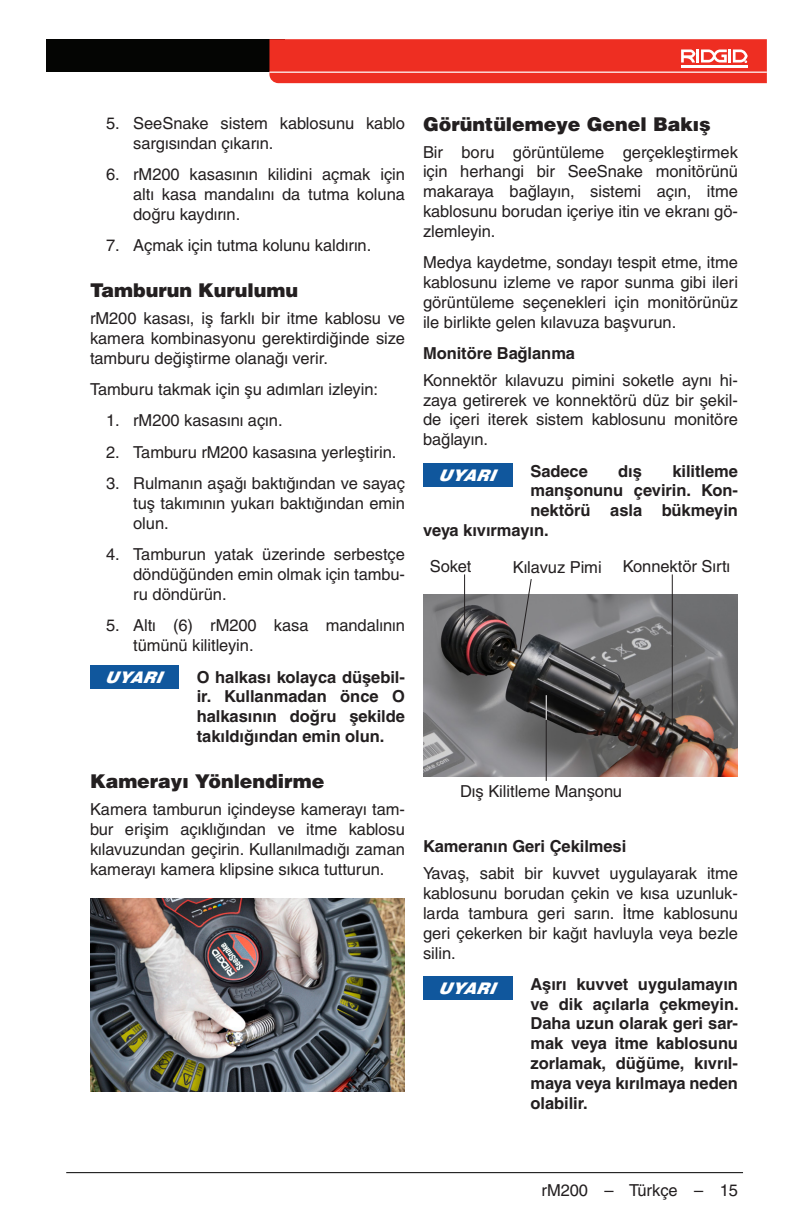
<style>
.page{position:relative;width:792px;height:1224px;background:#fff}
.page>*{position:absolute;margin:0;border:0;box-sizing:border-box;transform-origin:0 0}
.Head_2____h2_-_half{font:900 19px "Helvetica LT Pro";letter-spacing:-.005em;color:#231f20}
.Basic_Normal___bn{font:16.4px/19.8px "Helvetica LT Pro";letter-spacing:-.005em;color:#231f20;text-align:justify}
.Basic_Bold___bb{font:700 16.4px/19.8px "Helvetica LT Pro";letter-spacing:-.005em;color:#231f20;text-align:justify}
.Basic_Normal_right{font:16.4px "Helvetica LT Pro";letter-spacing:-.005em;color:#231f20}
.Head_3___h3{font:700 16.4px "Helvetica LT Pro";letter-spacing:-.005em;color:#231f20}
.Notice{font:italic 900 16px "Helvetica LT Pro";letter-spacing:.02em;color:#fff}
</style>
<div class="page">
<hr style="left:66px;top:1172px;width:677px;height:1px;background:#000">
<div style="left:46px;top:39px;width:239px;height:33px;background:#040503"></div>
<svg style="left:269px;top:39px;width:498px;height:44px;background:#ee3b30"></svg>
<div style="left:90px;top:665px;width:89px;height:24px;background:#10579d"></div>
<img style="left:90px;top:899px;width:315px;height:192px">
<div style="left:423px;top:463px;width:89px;height:24px;background:#10579d"></div>
<img style="left:423px;top:595px;width:315px;height:181px">
<svg style="left:518px;top:579px;width:14px;height:75px"></svg>
<hr style="left:464px;top:574px;width:1px;height:52px;background:#231f20">
<hr style="left:546px;top:696px;width:1px;height:85px;background:#231f20">
<hr style="left:672px;top:574px;width:1px;height:153px;background:#231f20">
<svg style="left:546px;top:695px;width:1px;height:25px"></svg>
<div style="left:423px;top:977px;width:89px;height:23px;background:#10579d"></div>
<p class="Basic_Normal___bn" style="left:133px;top:113px;width:273px;text-indent:-27px">5. SeeSnake sistem kablosunu kablo sargısından çıkarın.</p>
<p class="Basic_Normal___bn" style="left:133px;top:164px;width:273px;text-indent:-27px">6. rM200 kasasının kilidini açmak için altı kasa mandalını da tutma koluna doğru kaydırın.</p>
<p class="Basic_Normal___bn" style="left:106px;top:235px;width:267px">7. Açmak için tutma kolunu kaldırın.</p>
<p class="Head_2____h2_-_half" style="left:90px;top:278px;width:210px">Tamburun Kurulumu</p>
<p class="Basic_Normal___bn" style="left:90px;top:308px;width:317px">rM200 kasası, iş farklı bir itme kablosu ve kamera kombinasyonu gerektirdiğinde size tamburu değiştirme olanağı verir.</p>
<p class="Basic_Normal___bn" style="left:90px;top:379px;width:290px">Tamburu takmak için şu adımları izleyin:</p>
<p class="Basic_Normal___bn" style="left:106px;top:411px;width:178px">1. rM200 kasasını açın.</p>
<p class="Basic_Normal___bn" style="left:106px;top:442px;width:292px">2. Tamburu rM200 kasasına yerleştirin.</p>
<p class="Basic_Normal___bn" style="left:133px;top:473px;width:273px;text-indent:-27px">3. Rulmanın aşağı baktığından ve sayaç tuş takımının yukarı baktığından emin olun.</p>
<p class="Basic_Normal___bn" style="left:133px;top:544px;width:273px;text-indent:-27px">4. Tamburun yatak üzerinde serbestçe döndüğünden emin olmak için tambu&shy;ru döndürün.</p>
<p class="Basic_Normal___bn" style="left:133px;top:615px;width:273px;text-indent:-27px">5. Altı (6) rM200 kasa mandalının tümünü kilitleyin.</p>
<p class="Notice" style="left:104px;top:667px;width:58px">UYARI</p>
<p class="Basic_Bold___bb" style="left:197px;top:667px;width:210px">O halkası kolayca düşebil&shy;ir. Kullanmadan önce O halkasının doğru şekilde takıldığından emin olun.</p>
<p class="Head_2____h2_-_half" style="left:90px;top:769px;width:236px">Kamerayı Yönlendirme</p>
<p class="Basic_Normal___bn" style="left:90px;top:800px;width:317px">Kamera tamburun içindeyse kamerayı tam&shy;bur erişim açıklığından ve itme kablosu kılavuzundan geçirin. Kullanılmadığı zaman kamerayı kamera klipsine sıkıca tutturun.</p>
<p class="Head_2____h2_-_half" style="left:423px;top:111px;width:289px">Görüntülemeye Genel Bakış</p>
<p class="Basic_Normal___bn" style="left:423px;top:142px;width:317px">Bir boru görüntüleme gerçekleştirmek için herhangi bir SeeSnake monitörünü makaraya bağlayın, sistemi açın, itme kablosunu borudan içeriye itin ve ekranı gö&shy;zlemleyin.</p>
<p class="Basic_Normal___bn" style="left:423px;top:252px;width:317px">Medya kaydetme, sondayı tespit etme, itme kablosunu izleme ve rapor sunma gibi ileri görüntüleme seçenekleri için monitörünüz ile birlikte gelen kılavuza başvurun.</p>
<p class="Head_3___h3" style="left:423px;top:343px;width:154px">Monitöre Bağlanma</p>
<p class="Basic_Normal___bn" style="left:423px;top:370px;width:317px">Konnektör kılavuzu pimini soketle aynı hi&shy;zaya getirerek ve konnektörü düz bir şekil&shy;de içeri iterek sistem kablosunu monitöre bağlayın.</p>
<p class="Notice" style="left:438px;top:464px;width:58px">UYARI</p>
<p class="Basic_Bold___bb" style="left:530px;top:461px;width:59px">Sadece</p>
<p class="Basic_Bold___bb" style="left:618px;top:461px;width:25px">dış</p>
<p class="Basic_Bold___bb" style="left:672px;top:461px;width:67px">kilitleme</p>
<p class="Basic_Bold___bb" style="left:530px;top:481px;width:209px">manşonunu çevirin. Kon-</p>
<p class="Basic_Bold___bb" style="left:530px;top:501px;width:209px">nektörü asla bükmeyin</p>
<p class="Basic_Bold___bb" style="left:423px;top:520px;width:127px">veya kıvırmayın.</p>
<p class="Basic_Normal_right" style="left:513px;top:558px;width:90px">Kılavuz Pimi</p>
<p class="Basic_Normal_right" style="left:623px;top:557px;width:109px">Konnektör Sırtı</p>
<p class="Basic_Normal_right" style="left:430px;top:557px;width:43px">Soket</p>
<p class="Basic_Normal_right" style="left:460px;top:781px;width:164px">Dış Kilitleme Manşonu</p>
<p class="Head_3___h3" style="left:423px;top:837px;width:205px">Kameranın Geri Çekilmesi</p>
<p class="Basic_Normal___bn" style="left:423px;top:864px;width:317px">Yavaş, sabit bir kuvvet uygulayarak itme kablosunu borudan çekin ve kısa uzunluk&shy;larda tambura geri sarın. İtme kablosunu geri çekerken bir kağıt havluyla veya bezle silin.</p>
<p class="Notice" style="left:438px;top:978px;width:58px">UYARI</p>
<p class="Basic_Bold___bb" style="left:530px;top:974px;width:210px">Aşırı kuvvet uygulamayın ve dik açılarla çekmeyin.<br>Daha uzun olarak geri sar&shy;mak veya itme kablosunu zorlamak, düğüme, kıvrıl&shy;maya veya kırılmaya neden olabilir.</p>
<p class="Basic_Normal___bn" style="left:542px;top:1181px;width:198px">rM200 – Türkçe – 15</p>
</div>
